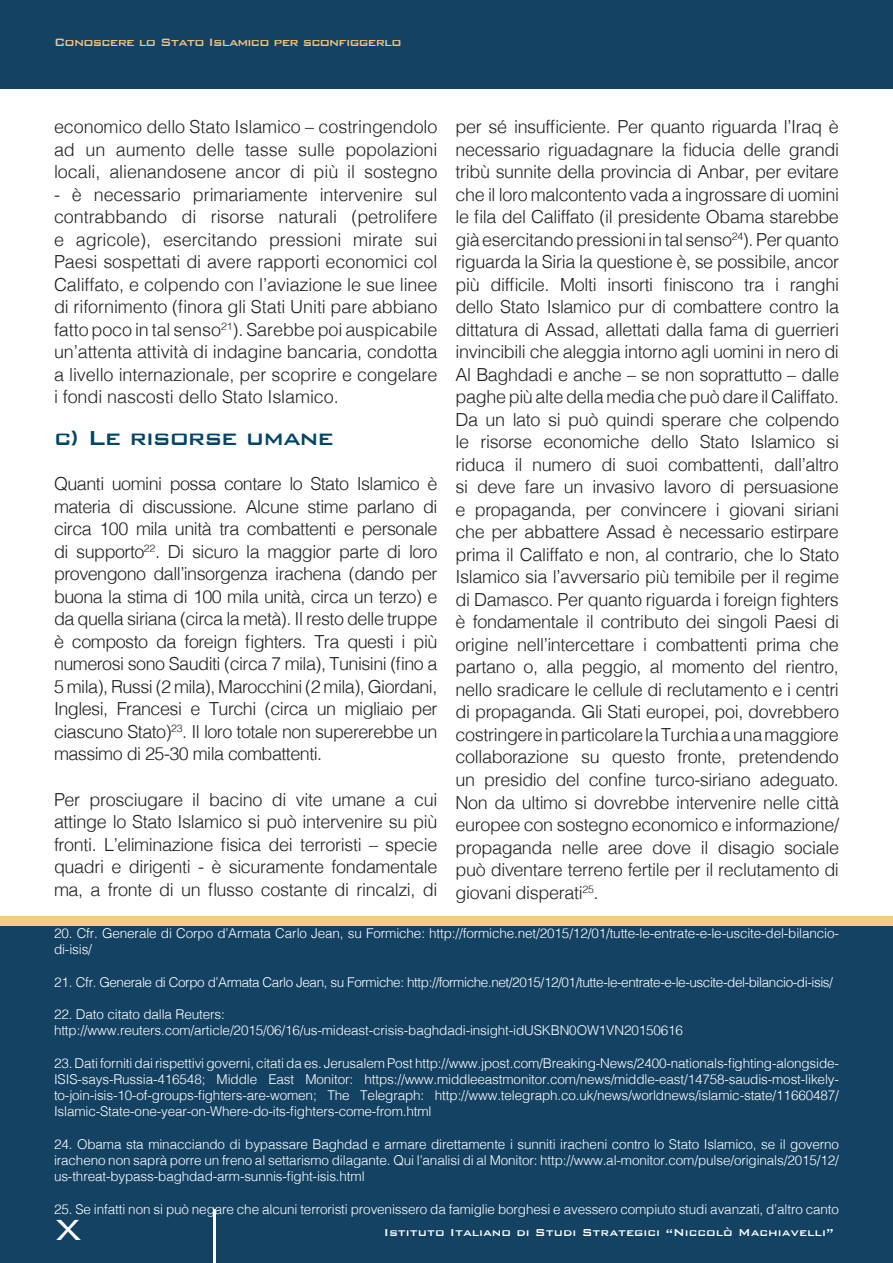
<style>
.page{position:relative;width:893px;height:1263px;background:#fff}
.page>*{position:absolute;margin:0;border:0;box-sizing:border-box;transform-origin:0 0}
.t1{font:300 39px "Bank Gothic";color:#fff}
.t2{font:500 27px "Bank Gothic";letter-spacing:-.04em;color:#046}
.t3{font:300 18px/22.5px "Helvetica";letter-spacing:-.02em;color:#231f20;text-align:justify}
.t4{font:500 14.25px "Bank Gothic";letter-spacing:-.055em;color:#f3c57d}
.t5{font:300 13.5px/16.2px "Helvetica";letter-spacing:-.01em;color:#fff;text-align:justify}
.t6{font:300 13.5px "Helvetica";letter-spacing:-.03em;color:#fff}
.t7{font:500 13.5px "Bank Gothic";color:#fff}
</style>
<div class="page">
<div style="left:0;top:0;width:893px;height:88px;background:#144263"></div>
<div style="left:0;top:921px;width:893px;height:341px;background:#144263"></div>
<div style="left:0;top:916px;width:893px;height:10px;background:#f2cc82"></div>
<hr style="left:213px;top:1210px;width:2px;height:53px;background:#fff">
<p class="t4" style="left:54px;top:31px;width:349px">Conoscere lo Stato Islamico per sconfiggerlo</p>
<p class="t3" style="left:455px;top:114px;width:385px">per sé insufficiente. Per quanto riguarda l’Iraq è necessario riguadagnare la fiducia delle grandi tribù sunnite della provincia di Anbar, per evitare che il loro malcontento vada a ingrossare di uomini le fila del Califfato (il presidente Obama starebbe già esercitando pressioni in tal senso<sup>24</sup>). Per quanto riguarda la Siria la questione è, se possibile, ancor più difficile. Molti insorti finiscono tra i ranghi dello Stato Islamico pur di combattere contro la dittatura di Assad, allettati dalla fama di guerrieri invincibili che aleggia intorno agli uomini in nero di Al Baghdadi e anche – se non soprattutto – dalle paghe più alte della media che può dare il Califfato.<br>Da un lato si può quindi sperare che colpendo le risorse economiche dello Stato Islamico si riduca il numero di suoi combattenti, dall’altro si deve fare un invasivo lavoro di persuasione e propaganda, per convincere i giovani siriani che per abbattere Assad è necessario estirpare prima il Califfato e non, al contrario, che lo Stato Islamico sia l’avversario più temibile per il regime di Damasco. Per quanto riguarda i foreign fighters è fondamentale il contributo dei singoli Paesi di origine nell’intercettare i combattenti prima che partano o, alla peggio, al momento del rientro, nello sradicare le cellule di reclutamento e i centri di propaganda. Gli Stati europei, poi, dovrebbero costringere in particolare la Turchia a una maggiore collaborazione su questo fronte, pretendendo un presidio del confine turco-siriano adeguato.<br>Non da ultimo si dovrebbe intervenire nelle città europee con sostegno economico e informazione/ propaganda nelle aree dove il disagio sociale può diventare terreno fertile per il reclutamento di giovani disperati<sup>25</sup>.</p>
<p class="t5" style="left:54px;top:924px;width:786px">20. Cfr. Generale di Corpo d’Armata Carlo Jean, su Formiche: http://formiche.net/2015/12/01/tutte-le-entrate-e-le-uscite-del-bilancio&shy;di-isis/</p>
<p class="t6" style="left:54px;top:970px;width:781px">21. Cfr. Generale di Corpo d’Armata Carlo Jean, su Formiche: http://formiche.net/2015/12/01/tutte-le-entrate-e-le-uscite-del-bilancio-di-isis/</p>
<p class="t5" style="left:54px;top:1005px;width:172px">22. Dato citato dalla Reuters:</p>
<p class="t5" style="left:54px;top:1021px;width:631px">http://www.reuters.com/article/2015/06/16/us-mideast-crisis-baghdadi-insight-idUSKBN0OW1VN20150616</p>
<p class="t5" style="left:54px;top:1054px;width:786px">23. Dati forniti dai rispettivi governi, citati da es. Jerusalem Post http://www.jpost.com/Breaking-News/2400-nationals-fighting-alongside-ISIS-says-Russia-416548; Middle East Monitor: https://www.middleeastmonitor.com/news/middle-east/14758-saudis-most-likely&shy;to-join-isis-10-of-groups-fighters-are-women; The Telegraph: http://www.telegraph.co.uk/news/worldnews/islamic-state/11660487/ Islamic-State-one-year-on-Where-do-its-fighters-come-from.html</p>
<p class="t5" style="left:54px;top:1135px;width:786px">24. Obama sta minacciando di bypassare Baghdad e armare direttamente i sunniti iracheni contro lo Stato Islamico, se il governo iracheno non saprà porre un freno al settarismo dilagante. Qui l’analisi di al Monitor: http://www.al-monitor.com/pulse/originals/2015/12/ us-threat-bypass-baghdad-arm-sunnis-fight-isis.html</p>
<p class="t5" style="left:54px;top:1200px;width:786px">25. Se infatti non si può negare che alcuni terroristi provenissero da famiglie borghesi e avessero compiuto studi avanzati, d’altro canto</p>
<p class="t3" style="left:54px;top:114px;width:385px">economico dello Stato Islamico – costringendolo ad un aumento delle tasse sulle popolazioni locali, alienandosene ancor di più il sostegno</p>
<p class="t3" style="left:54px;top:182px;width:385px">- è necessario primariamente intervenire sul contrabbando di risorse naturali (petrolifere e agricole), esercitando pressioni mirate sui Paesi sospettati di avere rapporti economici col Califfato, e colpendo con l’aviazione le sue linee di rifornimento (finora gli Stati Uniti pare abbiano fatto poco in tal senso<sup>21</sup>). Sarebbe poi auspicabile un’attenta attività di indagine bancaria, condotta a livello internazionale, per scoprire e congelare i fondi nascosti dello Stato Islamico.</p>
<p class="t2" style="left:54px;top:417px;width:281px">c) Le risorse umane</p>
<p class="t3" style="left:54px;top:471px;width:385px">Quanti uomini possa contare lo Stato Islamico è materia di discussione. Alcune stime parlano di circa 100 mila unità tra combattenti e personale di supporto<sup>22</sup>. Di sicuro la maggior parte di loro provengono dall’insorgenza irachena (dando per buona la stima di 100 mila unità, circa un terzo) e da quella siriana (circa la metà). Il resto delle truppe è composto da foreign fighters. Tra questi i più numerosi sono Sauditi (circa 7 mila), Tunisini (fino a 5 mila), Russi (2 mila), Marocchini (2 mila), Giordani, Inglesi, Francesi e Turchi (circa un migliaio per ciascuno Stato)<sup>23</sup>. Il loro totale non supererebbe un massimo di 25-30 mila combattenti.</p>
<p class="t3" style="left:54px;top:786px;width:385px">Per prosciugare il bacino di vite umane a cui attinge lo Stato Islamico si può intervenire su più fronti. L’eliminazione fisica dei terroristi – specie quadri e dirigenti - è sicuramente fondamentale ma, a fronte di un flusso costante di rincalzi, di</p>
<p class="t1" style="left:54px;top:1200px;width:29px">X</p>
<p class="t7" style="left:384px;top:1222px;width:451px">Istituto Italiano di Studi Strategici “Niccolò Machiavelli”</p>
</div>
